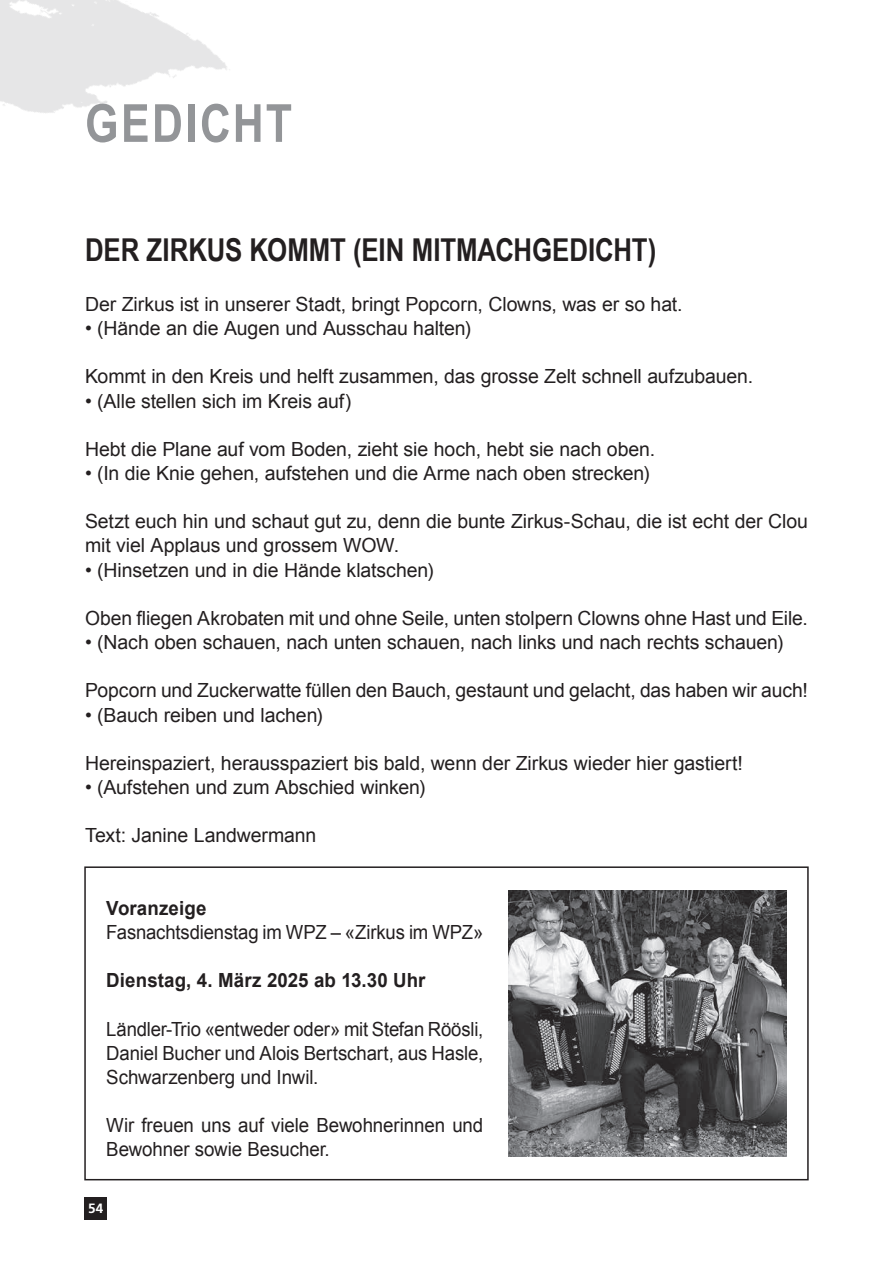
<style>
.page{position:relative;width:893px;height:1263px;background:#fff}
.page>*{position:absolute;margin:0;border:0;box-sizing:border-box;transform-origin:0 0}
.t1{font:700 52.5px "Arial Narrow";letter-spacing:.045em;color:#939598}
.t2{font:700 31.5px "Arial Narrow";color:#231f20}
.t3{font:19.5px/24.2px "Arial";letter-spacing:-.005em;color:#231f20}
.t4{font:19.5px/24.2px "Arial";letter-spacing:-.005em;color:#231f20;text-align:justify;scale:.95 1}
.t5{font:19.5px/24.2px "Arial";letter-spacing:-.005em;color:#231f20;scale:.96 1}
.t6{font:700 19.5px "Arial";letter-spacing:.005em;color:#231f20;scale:.96 1}
.t7{font:700 13.5px "Frutiger LT Std";color:#fff}
</style>
<div class="page">
<img style="left:112px;top:0;width:40px;height:13px">
<div style="left:84px;top:866px;width:725px;height:314px;border:2px solid #231f20"></div>
<img style="left:509px;top:890px;width:278px;height:266px">
<div style="left:85px;top:1197px;width:22px;height:22px;background:#231f20"></div>
<h1 class="t1" style="left:85px;top:84px;width:209px">GEDICHT</h1>
<h2 class="t2" style="left:85px;top:226px;width:573px">DER ZIRKUS KOMMT (EIN MITMACHGEDICHT)</h2>
<p class="t3" style="left:85px;top:292px;width:599px">Der Zirkus ist in unserer Stadt, bringt Popcorn, Clowns, was er so hat.</p>
<p class="t3" style="left:85px;top:316px;width:387px">• (Hände an die Augen und Ausschau halten)</p>
<p class="t3" style="left:85px;top:365px;width:670px">Kommt in den Kreis und helft zusammen, das grosse Zelt schnell aufzubauen.</p>
<p class="t3" style="left:85px;top:389px;width:268px">• (Alle stellen sich im Kreis auf)</p>
<p class="t3" style="left:85px;top:437px;width:572px">Hebt die Plane auf vom Boden, zieht sie hoch, hebt sie nach oben.</p>
<p class="t3" style="left:85px;top:461px;width:566px">• (In die Knie gehen, aufstehen und die Arme nach oben strecken)</p>
<p class="t3" style="left:85px;top:510px;width:724px">Setzt euch hin und schaut gut zu, denn die bunte Zirkus-Schau, die ist echt der Clou mit viel Applaus und grossem WOW.</p>
<p class="t3" style="left:85px;top:558px;width:350px">• (Hinsetzen und in die Hände klatschen)</p>
<p class="t3" style="left:85px;top:606px;width:724px">Oben fliegen Akrobaten mit und ohne Seile, unten stolpern Clowns ohne Hast und Eile.</p>
<p class="t3" style="left:85px;top:630px;width:700px">• (Nach oben schauen, nach unten schauen, nach links und nach rechts schauen)</p>
<p class="t3" style="left:85px;top:679px;width:724px">Popcorn und Zuckerwatte füllen den Bauch, gestaunt und gelacht, das haben wir auch!</p>
<p class="t3" style="left:85px;top:703px;width:239px">• (Bauch reiben und lachen)</p>
<p class="t3" style="left:85px;top:751px;width:659px">Hereinspaziert, herausspaziert bis bald, wenn der Zirkus wieder hier gastiert!</p>
<p class="t3" style="left:85px;top:775px;width:342px">• (Aufstehen und zum Abschied winken)</p>
<p class="t3" style="left:85px;top:823px;width:233px">Text: Janine Landwermann</p>
<p class="t6" style="left:106px;top:895px;width:106px">Voranzeige</p>
<p class="t4" style="left:106px;top:920px;width:398px">Fasnachtsdienstag im WPZ – «Zirkus im WPZ»</p>
<p class="t6" style="left:106px;top:967px;width:334px">Dienstag, 4. März 2025 ab 13.30 Uhr</p>
<p class="t4" style="left:106px;top:1017px;width:398px">Ländler-Trio «entweder oder» mit Stefan Röösli, Daniel Bucher und Alois Bertschart, aus Hasle, Schwarzenberg und Inwil.</p>
<p class="t5" style="left:106px;top:1113px;width:394px">Wir freuen uns auf viele Bewohnerinnen und<br>Bewohner sowie Besucher.</p>
<p class="t7" style="left:88px;top:1201px;width:17px">54</p>
</div>
